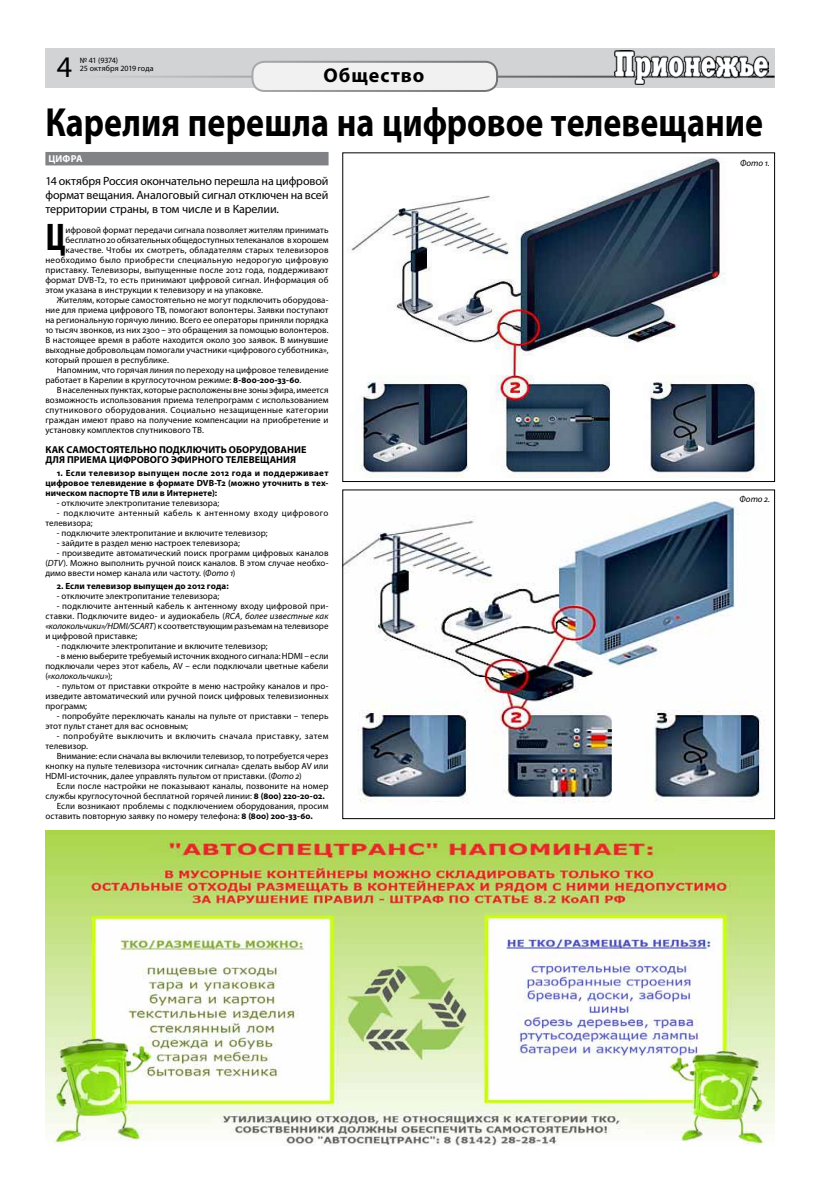
<style>
.page{position:relative;width:820px;height:1191px;background:#fff}
.page>*{position:absolute;margin:0;border:0;box-sizing:border-box;transform-origin:0 0}
.t1{font:700 40.8px "Myriad Pro";letter-spacing:.005em;color:#000;scale:.83 1}
.t2{font:700 condensed 38.7px "Myriad Pro";color:#000}
.t3{font:30px "Myriad Pro";color:#000}
.t4{font:700 20px "Myriad Pro";letter-spacing:.045em;color:#000}
.t5{font:12px/14.2px "Myriad Pro";letter-spacing:-.01em;color:#000;text-align:justify}
.t6{font:700 10px "Myriad Pro";letter-spacing:.075em;color:#000}
.t7{font:700 10px "Myriad Pro";color:#fff}
.t8{font:9px/10px "Myriad Pro";letter-spacing:.005em;color:#000;text-align:justify}
.t9{font:700 9px/10px "Myriad Pro";letter-spacing:.01em;color:#000;text-align:justify}
.t10{font:9px/10px "Myriad Pro";letter-spacing:.035em;color:#000}
.t11{font:9px/10px "Myriad Pro";letter-spacing:.04em;color:#000}
.t12{font:9px "Myriad Pro";letter-spacing:.03em;color:#000}
.t13{font:9px "Myriad Pro";letter-spacing:.025em;color:#000}
.t14{font:italic 9px "Myriad Pro";color:#000}
.t15{font:8px/8px "Myriad Pro";letter-spacing:.005em;color:#000}
.s1{font-weight:700}
.s2{font-style:italic}
</style>
<div class="page">
<div style="left:45px;top:48px;width:729px;height:39px;background:#d1d3d4"></div>
<hr style="left:78px;top:76px;width:696px;height:2px;background:#fff">
<div style="left:252px;top:62px;width:245px;height:29px;background:#f1f1f2;border-radius:12px"></div>
<div style="left:251px;top:61px;width:247px;height:31px;border:2px solid #fff;border-radius:12px"></div>
<img style="left:614px;top:51px;width:154px;height:34px">
<div style="left:45px;top:152px;width:283px;height:13px;background:#808285"></div>
<img style="left:348px;top:158px;width:417px;height:320px">
<img style="left:344px;top:498px;width:420px;height:305px">
<img style="left:45px;top:830px;width:729px;height:315px">
<p class="t15" style="left:80px;top:56px;width:75px">№ 41 (9374)<br>25 октября 2019 года</p>
<h3 class="t3" style="left:57px;top:49px;width:17px">4</h3>
<h3 class="t4" style="left:323px;top:62px;width:102px">Общество</h3>
<h1 class="t1" style="left:45px;top:95px;width:866px">Карелия перешла на цифровое телевещание</h1>
<p class="t14" style="left:739px;top:157px;width:31px">Фото 1.</p>
<p class="t7" style="left:48px;top:152px;width:36px">ЦИФРА</p>
<h3 class="t5" style="left:45px;top:173px;width:284px">14 октября Россия окончательно перешла на цифровой формат вещания. Аналоговый сигнал отключен на всей территории страны, в том числе и в Карелии.</h3>
<h2 class="t2" style="left:45px;top:213px;width:22px">Ц</h2>
<p class="t8" style="left:66px;top:225px;width:264px">ифровой формат передачи сигнала позволяет жителям принимать</p>
<p class="t8" style="left:66px;top:235px;width:264px">бесплатно 20 обязательных общедоступных телеканалов в хорошем</p>
<p class="t13" style="left:66px;top:244px;width:264px">качестве. Чтобы их смотреть, обладателям старых телевизоров</p>
<p class="t10" style="left:45px;top:255px;width:284px">необходимо было приобрести специальную недорогую цифровую</p>
<p class="t8" style="left:45px;top:265px;width:284px">приставку. Телевизоры, выпущенные после 2012 года, поддерживают</p>
<p class="t8" style="left:45px;top:275px;width:284px">формат DVB-T2, то есть принимают цифровой сигнал. Информация об</p>
<p class="t8" style="left:45px;top:285px;width:219px">этом указана в инструкции к телевизору и на упаковке.</p>
<p class="t8" style="left:57px;top:295px;width:273px">Жителям, которые самостоятельно не могут подключить оборудова-</p>
<p class="t8" style="left:45px;top:305px;width:284px">ние для приема цифрового ТВ, помогают волонтеры. Заявки поступают</p>
<p class="t8" style="left:45px;top:315px;width:284px">на региональную горячую линию. Всего ее операторы приняли порядка</p>
<p class="t8" style="left:45px;top:325px;width:284px">10 тысяч звонков, из них 2300 – это обращения за помощью волонтеров.</p>
<p class="t8" style="left:45px;top:335px;width:284px">В настоящее время в работе находится около 300 заявок. В минувшие</p>
<p class="t8" style="left:45px;top:345px;width:284px">выходные добровольцам помогали участники «цифрового субботника»,</p>
<p class="t8" style="left:45px;top:355px;width:125px">который прошел в республике.</p>
<p class="t8" style="left:57px;top:365px;width:273px">Напомним, что горячая линия по переходу на цифровое телевидение</p>
<p class="t8" style="left:45px;top:375px;width:257px">работает в Карелии в круглосуточном режиме: <span class="s1">8-800-200-33-60</span>.</p>
<p class="t8" style="left:57px;top:385px;width:273px">В населенных пунктах, которые расположены вне зоны эфира, имеется</p>
<p class="t8" style="left:45px;top:395px;width:284px">возможность использования приема телепрограмм с использованием</p>
<p class="t12" style="left:45px;top:404px;width:284px">спутникового оборудования. Социально незащищенные категории</p>
<p class="t8" style="left:45px;top:415px;width:284px">граждан имеют право на получение компенсации на приобретение и</p>
<p class="t8" style="left:45px;top:425px;width:160px">установку комплектов спутникового ТВ.</p>
<p class="t6" style="left:45px;top:443px;width:29px">Как самостоятель</p>
<p class="t6" style="left:143px;top:443px;width:24px">но подкл</p>
<p class="t6" style="left:193px;top:443px;width:17px">ючить</p>
<p class="t6" style="left:229px;top:443px;width:21px">оборудова</p>
<p class="t6" style="left:287px;top:443px;width:14px">ние</p>
<p class="t6" style="left:45px;top:453px;width:8px">для</p>
<p class="t6" style="left:67px;top:453px;width:8px">приема</p>
<p class="t6" style="left:109px;top:453px;width:15px">цифрового</p>
<p class="t6" style="left:171px;top:453px;width:8px">эфир</p>
<p class="t6" style="left:197px;top:453px;width:15px">ного</p>
<p class="t6" style="left:226px;top:453px;width:7px">телеве</p>
<p class="t6" style="left:260px;top:453px;width:30px">щания</p>
<p class="t9" style="left:45px;top:467px;width:284px;text-indent:11px">1. Если телевизор выпущен после 2012 года и поддерживает цифровое телевидение в формате DVB-T2 (можно уточнить в тех&shy;ническом паспорте ТВ или в интернете):</p>
<p class="t8" style="left:57px;top:498px;width:164px">- отключите электропитание телевизора;</p>
<p class="t11" style="left:45px;top:508px;width:284px;text-indent:11px">- подключите антенный кабель к антенному входу цифрового телевизора;</p>
<p class="t8" style="left:57px;top:528px;width:212px">- подключите электропитание и включите телевизор;</p>
<p class="t8" style="left:57px;top:538px;width:185px">- зайдите в раздел меню настроек телевизора;</p>
<p class="t8" style="left:45px;top:548px;width:284px;text-indent:11px">- произведите автоматический поиск программ цифровых каналов (<span class="s2">DTV</span>). Можно выполнить ручной поиск каналов. В этом случае необхо&shy;димо ввести номер канала или частоту. (<span class="s2">Фото 1</span>)</p>
<p class="t9" style="left:57px;top:580px;width:173px">2. Если телевизор выпущен до 2012 года:</p>
<p class="t8" style="left:57px;top:590px;width:164px">- отключите электропитание телевизора;</p>
<p class="t8" style="left:45px;top:600px;width:284px;text-indent:11px">- подключите антенный кабель к антенному входу цифровой при&shy;ставки. Подключите видео- и аудиокабель (<span class="s2">RСA, более известные как «колокольчики»/HDMI/SCART</span>) к соответствующим разъемам на телевизоре и цифровой приставке;</p>
<p class="t8" style="left:57px;top:640px;width:212px">- подключите электропитание и включите телевизор;</p>
<p class="t8" style="left:45px;top:650px;width:284px;text-indent:11px">- в меню выберите требуемый источник входного сигнала: HDMI – если подключали через этот кабель, AV – если подключали цветные кабели (<span class="s2">«колокольчики»</span>);</p>
<p class="t8" style="left:45px;top:680px;width:284px;text-indent:11px">- пультом от приставки откройте в меню настройку каналов и про&shy;изведите автоматический или ручной поиск цифровых телевизионных программ;</p>
<p class="t8" style="left:45px;top:710px;width:284px;text-indent:11px">- попробуйте переключать каналы на пульте от приставки – теперь этот пульт станет для вас основным;</p>
<p class="t10" style="left:45px;top:730px;width:284px;text-indent:11px">- попробуйте выключить и включить сначала приставку, затем телевизор.</p>
<p class="t8" style="left:45px;top:750px;width:284px;text-indent:11px">Внимание: если сначала вы включили телевизор, то потребуется через кнопку на пульте телевизора «источник сигнала» сделать выбор AV или HDMI-источник, далее управлять пультом от приставки. (<span class="s2">Фото 2</span>)</p>
<p class="t8" style="left:57px;top:780px;width:273px">Если после настройки не показывают каналы, позвоните на номер</p>
<p class="t8" style="left:45px;top:790px;width:281px">службы круглосуточной бесплатной горячей линии: <span class="s1">8 (800) 220-20-02.</span></p>
<p class="t8" style="left:57px;top:800px;width:273px">Если возникают проблемы с подключением оборудования, просим</p>
<p class="t8" style="left:45px;top:810px;width:269px">оставить повторную заявку по номеру телефона: <span class="s1">8 (800) 200-33-60.</span></p>
<p class="t14" style="left:739px;top:493px;width:32px">Фото 2.</p>
</div>
